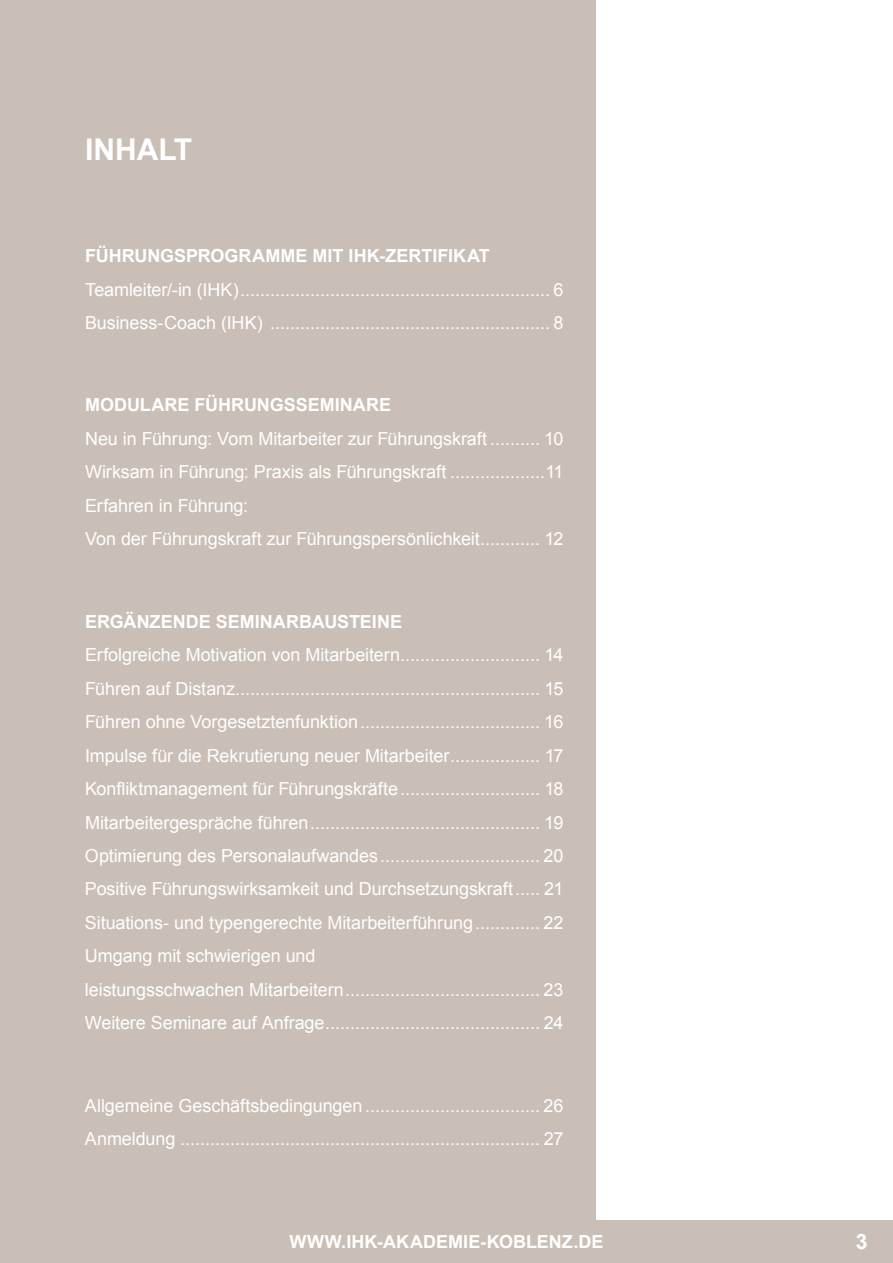
<style>
.page{position:relative;width:893px;height:1263px;background:#fff}
.page>*{position:absolute;margin:0;border:0;box-sizing:border-box;transform-origin:0 0}
.t1{font:700 30px "Arial";color:#fff}
.t2{font:700 21.15px "Arial";color:#fff}
.t3{font:18px/33.5px "Arial";letter-spacing:-.005em;color:#fff}
.t4{font:700 18px "Arial";color:#fff}
</style>
<div class="page">
<div style="left:0;top:1220px;width:893px;height:43px;background:#cabfb6"></div>
<div style="left:0;top:0;width:595px;height:1220px;background:#cabfb6"></div>
<h1 class="t1" style="left:85px;top:130px;width:109px">INHALT</h1>
<p class="t4" style="left:85px;top:244px;width:406px">FÜHRUNGSPROGRAMME MIT IHK-ZERTIFIKAT</p>
<p class="t3" style="left:85px;top:273px;width:480px">Teamleiter/-in (IHK).............................................................. 6<br>Business-Coach (IHK) ........................................................ 8</p>
<p class="t4" style="left:85px;top:393px;width:308px">MODULARE FÜHRUNGSSEMINARE</p>
<p class="t3" style="left:85px;top:422px;width:480px">Neu in Führung: Vom Mitarbeiter zur Führungskraft .......... 10<br>Wirksam in Führung: Praxis als Führungskraft ...................11<br>Erfahren in Führung:<br>Von der Führungskraft zur Führungspersönlichkeit............ 12</p>
<p class="t4" style="left:85px;top:609px;width:319px">ERGÄNZENDE SEMINARBAUSTEINE</p>
<p class="t3" style="left:85px;top:638px;width:480px">Erfolgreiche Motivation von Mitarbeitern............................ 14<br>Führen auf Distanz............................................................. 15<br>Führen ohne Vorgesetztenfunktion.................................... 16<br>Impulse für die Rekrutierung neuer Mitarbeiter.................. 17<br>Konfliktmanagement für Führungskräfte............................ 18<br>Mitarbeitergespräche führen.............................................. 19<br>Optimierung des Personalaufwandes................................ 20<br>Positive Führungswirksamkeit und Durchsetzungskraft..... 21<br>Situations- und typengerechte Mitarbeiterführung............. 22<br>Umgang mit schwierigen und<br>leistungsschwachen Mitarbeitern....................................... 23<br>Weitere Seminare auf Anfrage........................................... 24</p>
<p class="t3" style="left:85px;top:1089px;width:480px">Allgemeine Geschäftsbedingungen ................................... 26<br>Anmeldung ........................................................................ 27</p>
<p class="t4" style="left:289px;top:1230px;width:315px">WWW.IHK-AKADEMIE-KOBLENZ.DE</p>
<p class="t2" style="left:856px;top:1228px;width:13px">3</p>
</div>
